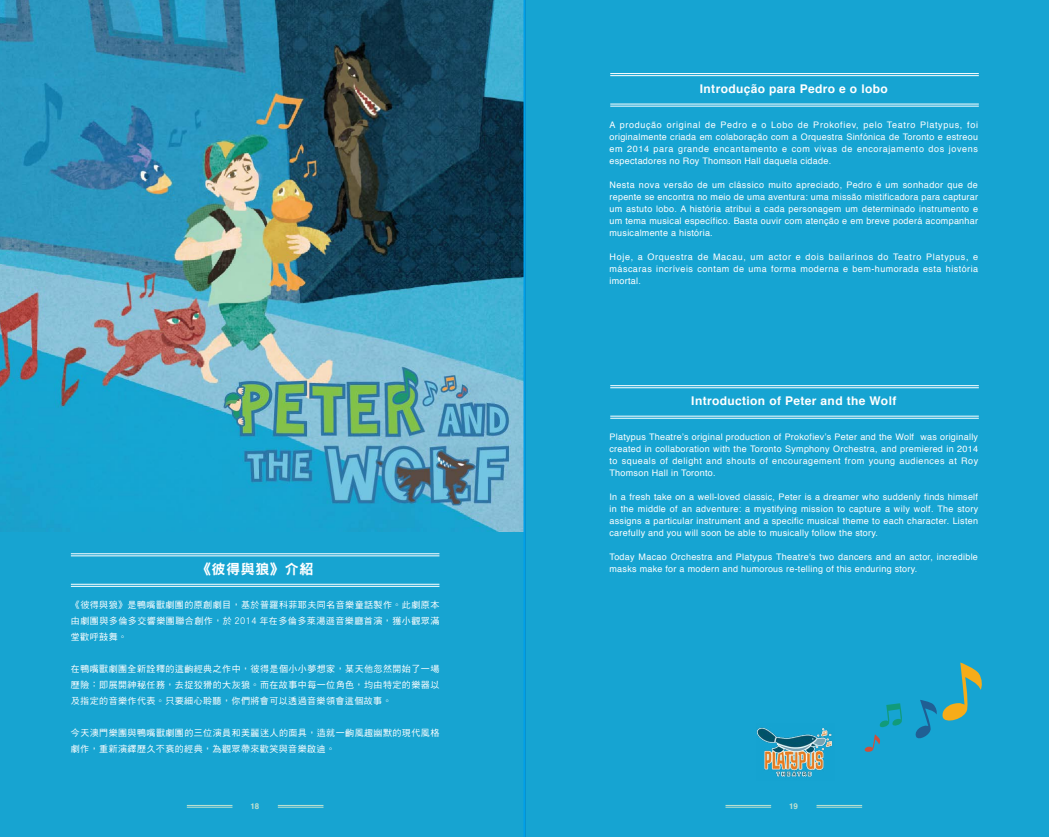
<style>
.page{position:relative;width:1049px;height:837px;background:#fff}
.page>*{position:absolute;margin:0;border:0;box-sizing:border-box;transform-origin:0 0}
.t1{font:14px "DF Hei HK W9";letter-spacing:.05em;color:#fff}
.t2{font:700 12px "Helvetica";letter-spacing:.03em;color:#fff}
.t3{font:9px/12px "Helvetica";letter-spacing:.03em;color:#fff;text-align:justify}
.t4{font:9px/16px "DF Hei HK W5";letter-spacing:.05em;color:#fff;text-align:justify}
.t5{font:700 8px "Helvetica";color:#c3e2cf}
</style>
<div class="page">
<div style="left:0;top:531px;width:524px;height:305px;background:#17a4d1"></div>
<div style="left:525px;top:0;width:524px;height:836px;background:#16a4d2"></div>
<img style="left:0;top:0;width:523px;height:531px">
<img style="left:757px;top:723px;width:77px;height:57px">
<hr style="left:816px;top:804px;width:46px;height:1px;background:#c3e2cf">
<hr style="left:816px;top:806px;width:46px;height:1px;background:#c3e2cf">
<hr style="left:725px;top:804px;width:46px;height:1px;background:#c3e2cf">
<hr style="left:725px;top:806px;width:46px;height:1px;background:#c3e2cf">
<hr style="left:278px;top:804px;width:45px;height:1px;background:#c3e2cf">
<hr style="left:278px;top:806px;width:45px;height:1px;background:#c3e2cf">
<hr style="left:187px;top:804px;width:45px;height:1px;background:#c3e2cf">
<hr style="left:187px;top:806px;width:45px;height:1px;background:#c3e2cf">
<hr style="left:523px;top:0;width:2px;height:836px;background:#00a0e9">
<hr style="left:71px;top:553px;width:368px;height:1px;background:#fff">
<hr style="left:71px;top:555px;width:368px;height:1px;background:#fff">
<hr style="left:71px;top:583px;width:368px;height:1px;background:#fff">
<hr style="left:71px;top:586px;width:368px;height:1px;background:#fff">
<hr style="left:610px;top:73px;width:369px;height:1px;background:#fff">
<hr style="left:610px;top:75px;width:369px;height:1px;background:#fff">
<hr style="left:610px;top:385px;width:369px;height:1px;background:#fff">
<hr style="left:610px;top:387px;width:369px;height:1px;background:#fff">
<hr style="left:610px;top:103px;width:369px;height:1px;background:#fff">
<hr style="left:610px;top:106px;width:369px;height:1px;background:#fff">
<hr style="left:610px;top:415px;width:369px;height:1px;background:#fff">
<hr style="left:610px;top:418px;width:369px;height:1px;background:#fff">
<svg style="left:914px;top:662px;width:68px;height:79px;background:#32a1b7"></svg>
<svg style="left:864px;top:734px;width:16px;height:18px"></svg>
<svg style="left:879px;top:703px;width:23px;height:25px"></svg>
<h1 class="t1" style="left:197px;top:561px;width:118px">《彼得與狼》介紹</h1>
<p class="t4" style="left:71px;top:596px;width:370px">《彼得與狼》是鴨嘴獸劇團的原創劇目，基於普羅科菲耶夫同名音樂童話製作。此劇原本由劇團與多倫多交響樂團聯合創作，於 2014 年在多倫多萊湯遜音樂廳首演，獲小觀眾滿堂歡呼鼓舞。</p>
<p class="t4" style="left:71px;top:660px;width:370px">在鴨嘴獸劇團全新詮釋的這齣經典之作中，彼得是個小小夢想家，某天他忽然開始了一場歷險：即展開神秘任務，去捉狡猾的大灰狼。而在故事中每一位角色，均由特定的樂器以及指定的音樂作代表。只要細心聆聽，你們將會可以透過音樂領會這個故事。</p>
<p class="t4" style="left:71px;top:724px;width:370px">今天澳門樂團與鴨嘴獸劇團的三位演員和美麗迷人的面具，造就一齣風趣幽默的現代風格劇作，重新演繹歷久不衰的經典，為觀眾帶來歡笑與音樂啟迪。</p>
<h2 class="t2" style="left:700px;top:79px;width:189px">Introdução para Pedro e o lobo</h2>
<p class="t3" style="left:609px;top:119px;width:370px">A produção original de Pedro e o Lobo de Prokofiev, pelo Teatro Platypus, foi originalmente criada em colaboração com a Orquestra Sinfónica de Toronto e estreou em 2014 para grande encantamento e com vivas de encorajamento dos jovens espectadores no Roy Thomson Hall daquela cidade.</p>
<p class="t3" style="left:609px;top:179px;width:370px">Nesta nova versão de um clássico muito apreciado, Pedro é um sonhador que de repente se encontra no meio de uma aventura: uma missão mistificadora para capturar um astuto lobo. A história atribui a cada personagem um determinado instrumento e um tema musical específico. Basta ouvir com atenção e em breve poderá acompanhar musicalmente a história.</p>
<p class="t3" style="left:609px;top:251px;width:370px">Hoje, a Orquestra de Macau, um actor e dois bailarinos do Teatro Platypus, e máscaras incríveis contam de uma forma moderna e bem-humorada esta história imortal.</p>
<h2 class="t2" style="left:691px;top:391px;width:207px">Introduction of Peter and the Wolf</h2>
<p class="t3" style="left:609px;top:431px;width:370px">Platypus Theatre’s original production of Prokofiev’s Peter and the Wolf was originally created in collaboration with the Toronto Symphony Orchestra, and premiered in 2014 to squeals of delight and shouts of encouragement from young audiences at Roy Thomson Hall in Toronto.</p>
<p class="t3" style="left:609px;top:491px;width:370px">In a fresh take on a well-loved classic, Peter is a dreamer who suddenly finds himself in the middle of an adventure: a mystifying mission to capture a wily wolf. The story assigns a particular instrument and a specific musical theme to each character. Listen carefully and you will soon be able to musically follow the story.</p>
<p class="t3" style="left:609px;top:551px;width:370px">Today Macao Orchestra and Platypus Theatre's two dancers and an actor, incredible masks make for a modern and humorous re-telling of this enduring story.</p>
<p class="t5" style="left:250px;top:799px;width:10px">18</p>
<p class="t5" style="left:789px;top:799px;width:10px">19</p>
</div>
